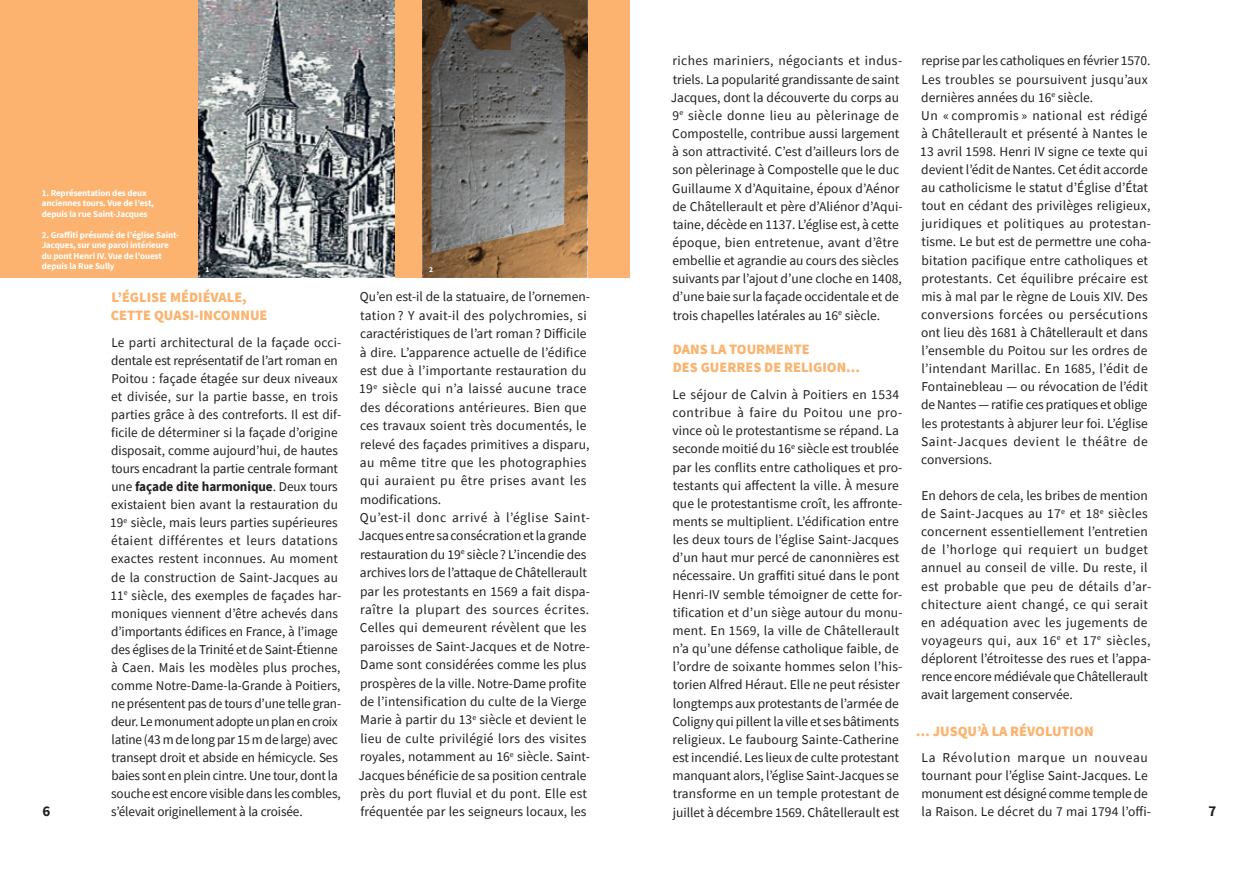
<style>
.page{position:relative;width:1259px;height:893px;background:#fff}
.page>*{position:absolute;margin:0;border:0;box-sizing:border-box;transform-origin:0 0}
.t1{font:700 15px "Source Sans Pro";color:#231f20}
.t2{font:900 14.25px/18px "Source Sans Pro";color:#fbb36f}
.t3{font:13.5px/18.1px "Source Sans Pro";letter-spacing:.005em;color:#231f20}
.t4{font:700 9px/10.5px "Source Sans Pro";letter-spacing:-.01em;color:#fff}
.t5{font:700 7.5px "Source Sans Pro";color:#fff}
.s1{font-weight:700}
</style>
<div class="page">
<div style="left:0;top:0;width:629px;height:278px;background:#fbb36f"></div>
<img style="left:199px;top:0;width:196px;height:278px">
<svg style="left:423px;top:0;width:164px;height:278px;background:#766a5d"></svg>
<p class="t3" style="left:920px;top:52px;width:232px">reprise par les catholiques en février 1570.<br>Les troubles se poursuivent jusqu’aux dernières années du 16<sup>e</sup> siècle.<br>Un « compromis » national est rédigé à Châtellerault et présenté à Nantes le 13 avril 1598. Henri IV signe ce texte qui devient l’édit de Nantes. Cet édit accorde au catholicisme le statut d’Église d’État tout en cédant des privilèges religieux, juridiques et politiques au protestan&shy;tisme. Le but est de permettre une coha&shy;bitation pacifique entre catholiques et protestants. Cet équilibre précaire est mis à mal par le règne de Louis XIV. Des conversions forcées ou persécutions ont lieu dès 1681 à Châtellerault et dans l’ensemble du Poitou sur les ordres de l’intendant Marillac. En 1685, l’édit de Fontainebleau — ou révocation de l’édit de Nantes — ratifie ces pratiques et oblige les protestants à abjurer leur foi. L’église Saint-Jacques devient le théâtre de conversions.</p>
<p class="t3" style="left:921px;top:486px;width:232px">En dehors de cela, les bribes de mention de Saint-Jacques au 17<sup>e</sup> et 18<sup>e</sup> siècles concernent essentiellement l’entretien de l’horloge qui requiert un budget annuel au conseil de ville. Du reste, il est probable que peu de détails d’ar&shy;chitecture aient changé, ce qui serait en adéquation avec les jugements de voyageurs qui, aux 16<sup>e</sup> et 17<sup>e</sup> siècles, déplorent l’étroitesse des rues et l’appa&shy;rence encore médiévale que Châtellerault avait largement conservée.</p>
<p class="t2" style="left:916px;top:721px;width:179px">… JUSQU’À LA RÉVOLUTION</p>
<p class="t3" style="left:921px;top:748px;width:231px">La Révolution marque un nouveau tournant pour l’église Saint-Jacques. Le monument est désigné comme temple de la Raison. Le décret du 7 mai 1794 l’offi-</p>
<p class="t3" style="left:671px;top:52px;width:233px">riches mariniers, négociants et indus&shy;triels. La popularité grandissante de saint Jacques, dont la découverte du corps au 9<sup>e</sup> siècle donne lieu au pèlerinage de Compostelle, contribue aussi largement à son attractivité. C’est d’ailleurs lors de son pèlerinage à Compostelle que le duc Guillaume X d’Aquitaine, époux d’Aénor de Châtellerault et père d’Aliénor d’Aqui&shy;taine, décède en 1137. L’église est, à cette époque, bien entretenue, avant d’être embellie et agrandie au cours des siècles suivants par l’ajout d’une cloche en 1408, d’une baie sur la façade occidentale et de trois chapelles latérales au 16<sup>e</sup> siècle.</p>
<p class="t2" style="left:673px;top:340px;width:189px">DANS LA TOURMENTE<br>DES GUERRES DE RELIGION...</p>
<p class="t3" style="left:672px;top:385px;width:232px">Le séjour de Calvin à Poitiers en 1534 contribue à faire du Poitou une pro&shy;vince où le protestantisme se répand. La seconde moitié du 16<sup>e</sup> siècle est troublée par les conflits entre catholiques et pro&shy;testants qui affectent la ville. À mesure que le protestantisme croît, les affronte&shy;ments se multiplient. L’édification entre les deux tours de l’église Saint-Jacques d’un haut mur percé de canonnières est nécessaire. Un graffiti situé dans le pont Henri-IV semble témoigner de cette for&shy;tification et d’un siège autour du monu&shy;ment. En 1569, la ville de Châtellerault n’a qu’une défense catholique faible, de l’ordre de soixante hommes selon l’his&shy;torien Alfred Héraut. Elle ne peut résister longtemps aux protestants de l’armée de Coligny qui pillent la ville et ses bâtiments religieux. Le faubourg Sainte-Catherine est incendié. Les lieux de culte protestant manquant alors, l’église Saint-Jacques se transforme en un temple protestant de juillet à décembre 1569. Châtellerault est</p>
<p class="t4" style="left:42px;top:187px;width:114px">1. Représentation des deux anciennes tours. Vue de l’est, depuis la rue Saint-Jacques</p>
<p class="t4" style="left:42px;top:229px;width:139px">2. Graffiti présumé de l’église Saint-<br>Jacques, sur une paroi intérieure du pont Henri IV. Vue de l’ouest depuis la Rue Sully</p>
<p class="t5" style="left:429px;top:265px;width:5px">2</p>
<p class="t5" style="left:205px;top:265px;width:5px">1</p>
<p class="t2" style="left:111px;top:288px;width:158px">L’ÉGLISE MÉDIÉVALE,<br>CETTE QUASI-INCONNUE</p>
<p class="t3" style="left:110px;top:333px;width:232px">Le parti architectural de la façade occi&shy;dentale est représentatif de l’art roman en Poitou : façade étagée sur deux niveaux et divisée, sur la partie basse, en trois parties grâce à des contreforts. Il est dif&shy;ficile de déterminer si la façade d’origine disposait, comme aujourd’hui, de hautes tours encadrant la partie centrale formant une <span class="s1">façade dite harmonique</span>. Deux tours existaient bien avant la restauration du 19<sup>e</sup> siècle, mais leurs parties supérieures étaient différentes et leurs datations exactes restent inconnues. Au moment de la construction de Saint-Jacques au 11<sup>e</sup> siècle, des exemples de façades har&shy;moniques viennent d’être achevés dans d’importants édifices en France, à l’image des églises de la Trinité et de Saint-Étienne à Caen. Mais les modèles plus proches, comme Notre-Dame-la-Grande à Poitiers, ne présentent pas de tours d’une telle gran&shy;deur. Le monument adopte un plan en croix latine (43 m de long par 15 m de large) avec transept droit et abside en hémicycle. Ses baies sont en plein cintre. Une tour, dont la souche est encore visible dans les combles, s’élevait originellement à la croisée.</p>
<p class="t3" style="left:358px;top:288px;width:233px">Qu’en est-il de la statuaire, de l’ornemen&shy;tation ? Y avait-il des polychromies, si caractéristiques de l’art roman ? Difficile à dire. L’apparence actuelle de l’édifice est due à l’importante restauration du 19<sup>e</sup> siècle qui n’a laissé aucune trace des décorations antérieures. Bien que ces travaux soient très documentés, le relevé des façades primitives a disparu, au même titre que les photographies qui auraient pu être prises avant les modifications.<br>Qu’est-il donc arrivé à l’église Saint-Jacques entre sa consécration et la grande restauration du 19<sup>e</sup> siècle? L’incendie des archives lors de l’attaque de Châtellerault par les protestants en 1569 a fait dispa&shy;raître la plupart des sources écrites.<br>Celles qui demeurent révèlent que les paroisses de Saint-Jacques et de Notre-Dame sont considérées comme les plus prospères de la ville. Notre-Dame profite de l’intensification du culte de la Vierge Marie à partir du 13<sup>e</sup> siècle et devient le lieu de culte privilégié lors des visites royales, notamment au 16<sup>e</sup> siècle. Saint-Jacques bénéficie de sa position centrale près du port fluvial et du pont. Elle est fréquentée par les seigneurs locaux, les</p>
<p class="t1" style="left:43px;top:801px;width:9px">6</p>
<p class="t1" style="left:1208px;top:801px;width:9px">7</p>
</div>
